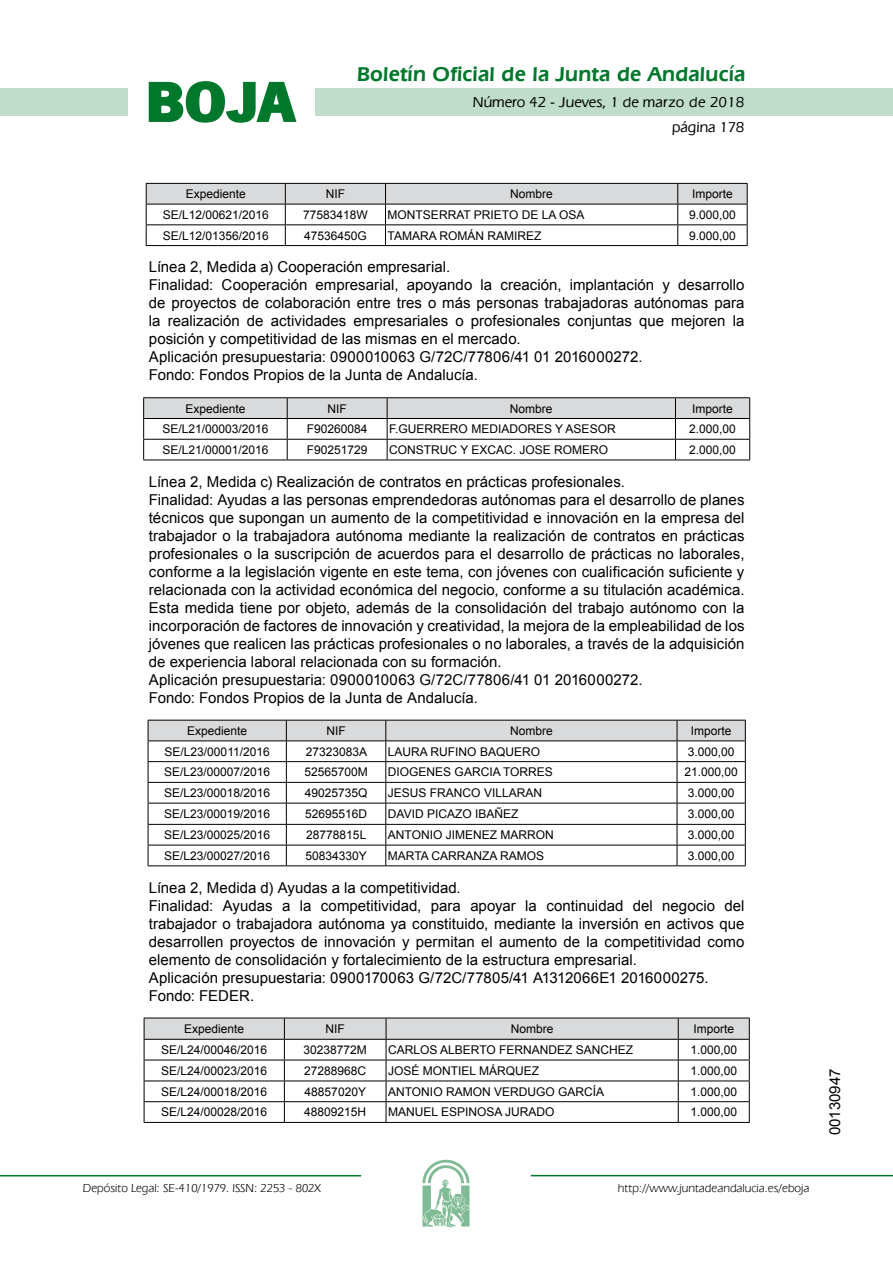
<style>
.page{position:relative;width:893px;height:1263px;background:#fff}
.page>*{position:absolute;margin:0;border:0;box-sizing:border-box;transform-origin:0 0}
.t1{font:700 57.75px "News Got T";color:#00782c;scale:1.14 1}
.t2{font:600 21px "Eras IT Cby BT";letter-spacing:.01em;color:#00782c}
.t3{font:15px/18px "Arial";color:#000}
.t4{font:500 15px/24.5px "Eras IT Cby BT";color:#000;text-align:right}
.t5{font:12px "Arial";color:#000}
.t6{font:12px "Eras IT Cby BT";color:#000}
</style>
<div class="page">
<div style="left:315px;top:88px;width:577px;height:28px;background:#bfddca"></div>
<div style="left:0;top:88px;width:128px;height:28px;background:#bfddca"></div>
<hr style="left:0;top:1175px;width:361px;height:2px;background:#00782c">
<svg style="left:422px;top:1159px;width:47px;height:68px"></svg>
<hr style="left:531px;top:1175px;width:361px;height:1px;background:#00782c">
<svg style="left:148px;top:81px;width:149px;height:42px"></svg>
<svg style="left:146px;top:183px;width:601px;height:62px"></svg>
<hr style="left:146px;top:245px;width:139px;height:1px;background:#000">
<hr style="left:285px;top:245px;width:100px;height:1px;background:#000">
<hr style="left:385px;top:245px;width:292px;height:1px;background:#000">
<hr style="left:677px;top:245px;width:70px;height:1px;background:#000">
<hr style="left:143px;top:397px;width:144px;height:1px;background:#000">
<hr style="left:287px;top:397px;width:100px;height:1px;background:#000">
<hr style="left:387px;top:397px;width:288px;height:1px;background:#000">
<hr style="left:675px;top:397px;width:75px;height:1px;background:#000">
<svg style="left:143px;top:398px;width:607px;height:62px"></svg>
<hr style="left:143px;top:460px;width:144px;height:1px;background:#000">
<hr style="left:287px;top:460px;width:100px;height:1px;background:#000">
<hr style="left:387px;top:460px;width:288px;height:1px;background:#000">
<hr style="left:675px;top:460px;width:75px;height:1px;background:#000">
<svg style="left:148px;top:720px;width:598px;height:145px"></svg>
<hr style="left:148px;top:865px;width:138px;height:1px;background:#000">
<hr style="left:286px;top:865px;width:100px;height:1px;background:#000">
<hr style="left:386px;top:865px;width:291px;height:1px;background:#000">
<hr style="left:677px;top:865px;width:68px;height:1px;background:#000">
<svg style="left:144px;top:1018px;width:606px;height:104px"></svg>
<hr style="left:144px;top:1122px;width:140px;height:1px;background:#000">
<hr style="left:284px;top:1122px;width:102px;height:1px;background:#000">
<hr style="left:386px;top:1122px;width:292px;height:1px;background:#000">
<hr style="left:678px;top:1122px;width:71px;height:1px;background:#000">
<h1 class="t1" style="left:145px;top:68px;width:133px">BOJA</h1>
<h2 class="t2" style="left:357px;top:62px;width:390px">Boletín Oficial de la Junta de Andalucía</h2>
<p class="t4" style="left:473px;top:90px;width:273px">Número 42 - Jueves, 1 de marzo de 2018 página 178</p>
<p class="t5" style="left:186px;top:186px;width:62px">Expediente</p>
<p class="t5" style="left:326px;top:186px;width:21px">NIF</p>
<p class="t5" style="left:510px;top:186px;width:44px">Nombre</p>
<p class="t5" style="left:692px;top:186px;width:42px">Importe</p>
<p class="t5" style="left:163px;top:207px;width:108px">SE/L12/00621/2016</p>
<p class="t5" style="left:303px;top:207px;width:66px">77583418W</p>
<p class="t5" style="left:387px;top:207px;width:198px">MONTSERRAT PRIETO DE LA OSA</p>
<p class="t5" style="left:689px;top:207px;width:48px">9.000,00</p>
<p class="t5" style="left:163px;top:228px;width:108px">SE/L12/01356/2016</p>
<p class="t5" style="left:304px;top:228px;width:64px">47536450G</p>
<p class="t5" style="left:387px;top:228px;width:155px">TAMARA ROMÁN RAMIREZ</p>
<p class="t5" style="left:689px;top:228px;width:48px">9.000,00</p>
<p class="t3" style="left:149px;top:258px;width:597px">Línea 2, Medida a) Cooperación empresarial.<br>Finalidad: Cooperación empresarial, apoyando la creación, implantación y desarrollo de proyectos de colaboración entre tres o más personas trabajadoras autónomas para la realización de actividades empresariales o profesionales conjuntas que mejoren la posición y competitividad de las mismas en el mercado.<br>Aplicación presupuestaria: 0900010063 G/72C/77806/41 01 2016000272.<br>Fondo: Fondos Propios de la Junta de Andalucía.</p>
<p class="t5" style="left:185px;top:400px;width:62px">Expediente</p>
<p class="t5" style="left:327px;top:400px;width:21px">NIF</p>
<p class="t5" style="left:510px;top:400px;width:44px">Nombre</p>
<p class="t5" style="left:692px;top:400px;width:42px">Importe</p>
<p class="t5" style="left:162px;top:421px;width:108px">SE/L21/00003/2016</p>
<p class="t5" style="left:307px;top:421px;width:62px">F90260084</p>
<p class="t5" style="left:389px;top:421px;width:228px">F.GUERRERO MEDIADORES Y ASESOR</p>
<p class="t5" style="left:689px;top:421px;width:48px">2.000,00</p>
<p class="t5" style="left:162px;top:442px;width:108px">SE/L21/00001/2016</p>
<p class="t5" style="left:307px;top:442px;width:62px">F90251729</p>
<p class="t5" style="left:389px;top:442px;width:220px">CONSTRUC Y EXCAC. JOSE ROMERO</p>
<p class="t5" style="left:689px;top:442px;width:48px">2.000,00</p>
<p class="t3" style="left:149px;top:473px;width:597px">Línea 2, Medida c) Realización de contratos en prácticas profesionales.<br>Finalidad: Ayudas a las personas emprendedoras autónomas para el desarrollo de planes técnicos que supongan un aumento de la competitividad e innovación en la empresa del trabajador o la trabajadora autónoma mediante la realización de contratos en prácticas profesionales o la suscripción de acuerdos para el desarrollo de prácticas no laborales, conforme a la legislación vigente en este tema, con jóvenes con cualificación suficiente y relacionada con la actividad económica del negocio, conforme a su titulación académica.<br>Esta medida tiene por objeto, además de la consolidación del trabajo autónomo con la incorporación de factores de innovación y creatividad, la mejora de la empleabilidad de los jóvenes que realicen las prácticas profesionales o no laborales, a través de la adquisición de experiencia laboral relacionada con su formación.<br>Aplicación presupuestaria: 0900010063 G/72C/77806/41 01 2016000272.<br>Fondo: Fondos Propios de la Junta de Andalucía.</p>
<p class="t5" style="left:187px;top:723px;width:62px">Expediente</p>
<p class="t5" style="left:326px;top:723px;width:21px">NIF</p>
<p class="t5" style="left:510px;top:723px;width:44px">Nombre</p>
<p class="t5" style="left:690px;top:723px;width:42px">Importe</p>
<p class="t5" style="left:164px;top:744px;width:107px">SE/L23/00011/2016</p>
<p class="t5" style="left:306px;top:744px;width:63px">27323083A</p>
<p class="t5" style="left:388px;top:744px;width:154px">LAURA RUFINO BAQUERO</p>
<p class="t5" style="left:687px;top:744px;width:48px">3.000,00</p>
<p class="t5" style="left:164px;top:764px;width:108px">SE/L23/00007/2016</p>
<p class="t5" style="left:304px;top:764px;width:65px">52565700M</p>
<p class="t5" style="left:388px;top:764px;width:166px">DIOGENES GARCIA TORRES</p>
<p class="t5" style="left:684px;top:764px;width:55px">21.000,00</p>
<p class="t5" style="left:164px;top:785px;width:108px">SE/L23/00018/2016</p>
<p class="t5" style="left:305px;top:785px;width:64px">49025735Q</p>
<p class="t5" style="left:388px;top:785px;width:156px">JESUS FRANCO VILLARAN</p>
<p class="t5" style="left:687px;top:785px;width:48px">3.000,00</p>
<p class="t5" style="left:164px;top:806px;width:108px">SE/L23/00019/2016</p>
<p class="t5" style="left:305px;top:806px;width:64px">52695516D</p>
<p class="t5" style="left:388px;top:806px;width:132px">DAVID PICAZO IBAÑEZ</p>
<p class="t5" style="left:687px;top:806px;width:48px">3.000,00</p>
<p class="t5" style="left:164px;top:827px;width:108px">SE/L23/00025/2016</p>
<p class="t5" style="left:306px;top:827px;width:62px">28778815L</p>
<p class="t5" style="left:388px;top:827px;width:167px">ANTONIO JIMENEZ MARRON</p>
<p class="t5" style="left:687px;top:827px;width:48px">3.000,00</p>
<p class="t5" style="left:164px;top:848px;width:108px">SE/L23/00027/2016</p>
<p class="t5" style="left:305px;top:848px;width:63px">50834330Y</p>
<p class="t5" style="left:388px;top:848px;width:158px">MARTA CARRANZA RAMOS</p>
<p class="t5" style="left:687px;top:848px;width:48px">3.000,00</p>
<p class="t3" style="left:149px;top:879px;width:597px">Línea 2, Medida d) Ayudas a la competitividad.<br>Finalidad: Ayudas a la competitividad, para apoyar la continuidad del negocio del trabajador o trabajadora autónoma ya constituido, mediante la inversión en activos que desarrollen proyectos de innovación y permitan el aumento de la competitividad como elemento de consolidación y fortalecimiento de la estructura empresarial.<br>Aplicación presupuestaria: 0900170063 G/72C/77805/41 A1312066E1 2016000275.<br>Fondo: FEDER.</p>
<p class="t5" style="left:184px;top:1021px;width:62px">Expediente</p>
<p class="t5" style="left:325px;top:1021px;width:21px">NIF</p>
<p class="t5" style="left:511px;top:1021px;width:44px">Nombre</p>
<p class="t5" style="left:693px;top:1021px;width:42px">Importe</p>
<p class="t5" style="left:161px;top:1042px;width:108px">SE/L24/00046/2016</p>
<p class="t5" style="left:303px;top:1042px;width:65px">30238772M</p>
<p class="t5" style="left:388px;top:1042px;width:246px">CARLOS ALBERTO FERNANDEZ SANCHEZ</p>
<p class="t5" style="left:690px;top:1042px;width:48px">1.000,00</p>
<p class="t5" style="left:161px;top:1063px;width:108px">SE/L24/00023/2016</p>
<p class="t5" style="left:304px;top:1063px;width:64px">27288968C</p>
<p class="t5" style="left:388px;top:1063px;width:152px">JOSÉ MONTIEL MÁRQUEZ</p>
<p class="t5" style="left:690px;top:1063px;width:48px">1.000,00</p>
<p class="t5" style="left:161px;top:1084px;width:108px">SE/L24/00018/2016</p>
<p class="t5" style="left:304px;top:1084px;width:63px">48857020Y</p>
<p class="t5" style="left:388px;top:1084px;width:217px">ANTONIO RAMON VERDUGO GARCÍA</p>
<p class="t5" style="left:690px;top:1084px;width:48px">1.000,00</p>
<p class="t5" style="left:161px;top:1104px;width:108px">SE/L24/00028/2016</p>
<p class="t5" style="left:304px;top:1104px;width:64px">48809215H</p>
<p class="t5" style="left:388px;top:1104px;width:168px">MANUEL ESPINOSA JURADO</p>
<p class="t5" style="left:690px;top:1104px;width:48px">1.000,00</p>
<p class="t6" style="left:83px;top:1181px;width:239px">Depósito Legal: SE-410/1979. ISSN: 2253 - 802X</p>
<p class="t6" style="left:618px;top:1181px;width:193px">http://www.juntadeandalucia.es/eboja</p>
<p class="t3" style="left:826px;top:1135px;width:68px;rotate:-90deg">00130947</p>
</div>
